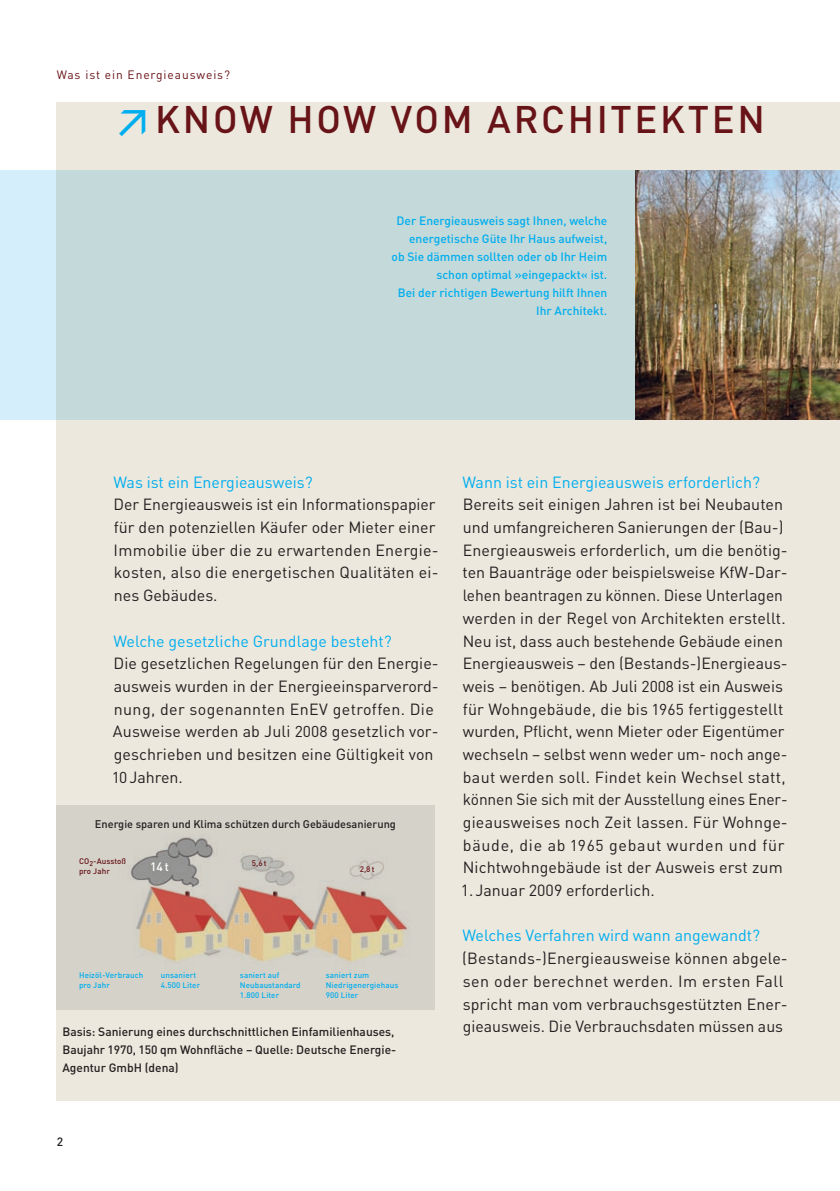
<style>
.page{position:relative;width:840px;height:1191px;background:#fff}
.page>*{position:absolute;margin:0;border:0;box-sizing:border-box;transform-origin:0 0}
.t1{font:500 38px "DIN";letter-spacing:.07em;color:#681317}
.t2{font:16px/22.6px "DIN";color:#231f20}
.t3{font:16px "DIN";color:#00aeef}
.t4{font:500 12px/18px "DIN";color:#00aeef;text-align:right}
.t5{font:500 12px/18px "DIN";color:#231f20}
.t6{font:12px "DIN";letter-spacing:.075em;color:#681317}
.t7{font:500 12px "DIN";color:#fff}
.t8{font:500 11px "DIN";color:#231f20}
.t9{font:500 8px/10px "DIN";letter-spacing:.01em;color:#00aeef}
.t10{font:500 8px/10px "DIN";color:#681317}
.s1{color:#00aeef}
.s2{font-size:15.6px}
</style>
<div class="page">
<div style="left:57px;top:102px;width:782px;height:998px;background:#ece8dd"></div>
<hr style="left:839px;top:102px;width:1px;height:998px;background:#ece8dd">
<img style="left:57px;top:805px;width:377px;height:204px">
<svg style="left:0;top:170px;width:635px;height:250px;background:#c5dadb"></svg>
<img style="left:635px;top:170px;width:204px;height:250px">
<p class="t6" style="left:57px;top:68px;width:175px">Was ist ein Energieausweis?</p>
<h1 class="t1" style="left:113px;top:95px;width:652px"><span class="s1">≥</span>Know How vom Arch itekten</h1>
<p class="t4" style="left:391px;top:212px;width:217px">Der Energieausweis sagt I hnen, welche energetische Güte I hr Haus aufweist,<br>ob Sie dämmen sollten oder ob I hr Heim schon optimal »eingepackt« ist.<br>Bei der richtigen Bewertung hilft I hnen<br>I hr Architekt.</p>
<p class="t3" style="left:113px;top:472px;width:201px">Was ist ein Energieausweis?</p>
<p class="t2" style="left:113px;top:493px;width:323px">Der Energieausweis ist ein I nformationspapier für den potenziellen Käufer oder Mieter einer I mmobilie über die zu erwartenden Energie&shy;kos-ten, also die energetischen Qualitäten ei&shy;nes Gebäudes.</p>
<p class="t3" style="left:113px;top:631px;width:279px">Welche gesetzliche Grundlage besteht?</p>
<p class="t2" style="left:112px;top:652px;width:326px">Die gesetzlichen Regelungen für den Energie&shy;ausweis wurden in der Energieeinsparver-ord&shy;nung, der sogenannten EnEV getroffen. Die Aus-wei-se wer-den ab Juli <span class="s2">2008</span> gesetzlich vor&shy;ge-schrie-ben und besitzen eine Gültigkeit von <span class="s2">10</span>Jahren.</p>
<p class="t8" style="left:95px;top:817px;width:302px">Energie sparen und Klima schützen durch Gebäudesanierung</p>
<p class="t10" style="left:79px;top:856px;width:49px">CO <sub>2</sub>-Ausstoß pro Jahr</p>
<p class="t7" style="left:150px;top:859px;width:20px">14 t</p>
<p class="t10" style="left:252px;top:857px;width:16px">5,6 t</p>
<p class="t10" style="left:359px;top:864px;width:16px">2,8 t</p>
<p class="t9" style="left:240px;top:969px;width:62px">saniert auf<br>Neubaustandard<br>1.800 Liter</p>
<p class="t9" style="left:79px;top:969px;width:66px">Heizöl-Verbrauch pro Jahr</p>
<p class="t9" style="left:161px;top:969px;width:41px">unsaniert<br>4.500 Liter</p>
<p class="t9" style="left:325px;top:969px;width:74px">saniert zum<br>N iedrig-energiehaus<br>900 Liter</p>
<p class="t5" style="left:62px;top:1022px;width:335px">Basis: Sanierung eines durchschnittlichen Einfamilien-hauses,<br>Baujahr 1970, 150 qm Wohnfläche – Quelle: Deutsche Energie-<br>Agentur GmbH (dena)</p>
<p class="t3" style="left:462px;top:472px;width:299px">Wann ist ein Energieausweis erforderlich?</p>
<p class="t2" style="left:460px;top:493px;width:328px">Bereits seit einigen Jahren ist bei Neubauten und umfangreicheren Sanierungen der (Bau-)<br>Energieausweis erforderlich, um die benötig&shy;ten Bauanträge oder beispielsweise KfW-Dar&shy;lehen beantragen zu können. Diese Unterla-gen werden in der Regel von Architekten er-stellt.<br>Neu ist, dass auch bestehende Gebäude- ei-nen Energieausweis – den (Bestands-)Energieaus&shy;weis – benötigen. Ab Juli <span class="s2">2008</span> ist ein Ausweis für Wohngebäude, die bis <span class="s2">1965</span> fertiggestellt wurden, Pflicht, wenn Mieter oder Eigen-tümer wechseln – selbst wenn weder um- noch an-ge&shy;baut werden soll. Findet kein Wechsel statt, kön-nen Sie sich mit der Ausstellung eines Ener&shy;gie-ausweises noch Zeit lassen. Für Wohnge&shy;bäude, die ab <span class="s2">1965</span> gebaut wurden und für Nicht-wohngebäude ist der Ausweis erst zum 1.Januar 2009 erforderlich.</p>
<p class="t3" style="left:462px;top:925px;width:299px">Welches Verfahren wird wann angewandt?</p>
<p class="t2" style="left:462px;top:946px;width:324px;text-align:justify">(Bestands-)Energieausweise können abgele&shy;sen oder berechnet werden. I m ersten Fall spricht man vom verbrauchsgestützten Ener&shy;gieausweis. Die Verbrauchsdaten müssen aus</p>
</div>
